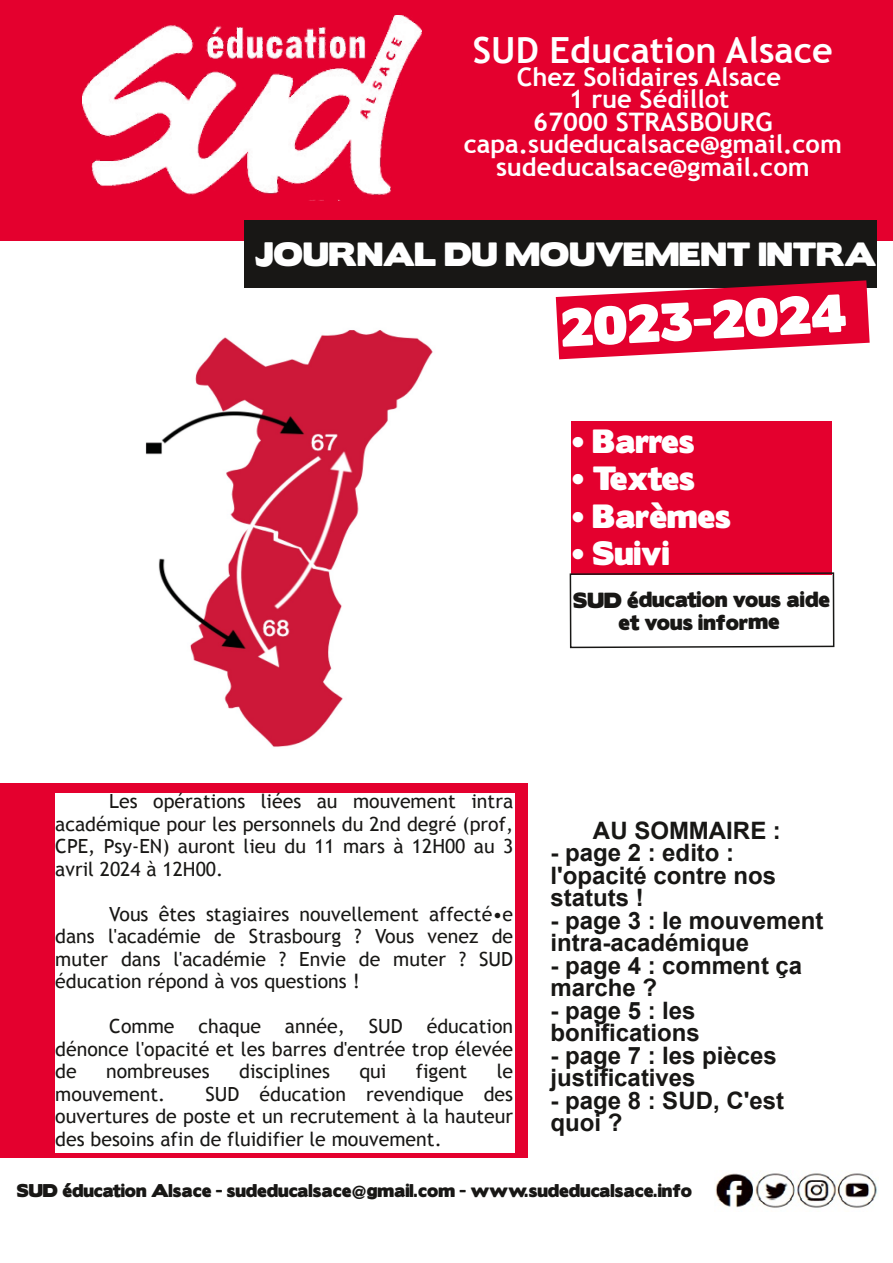
<style>
.page{position:relative;width:893px;height:1263px;background:#fff}
.page>*{position:absolute;margin:0;border:0;box-sizing:border-box;transform-origin:0 0}
.t1{font:48px "Boris Black Bloxx";color:#fff}
.t2{font:700 36px "Trebuchet MS";color:#fff}
.t3{font:30px "Boris Black Bloxx";color:#fff}
.t4{font:700 25.5px/22.5px "Trebuchet MS";color:#fff;text-align:center}
.t5{font:700 24px/22.5px "Arial";color:#181715}
.t6{font:19.5px/22.5px "Trebuchet MS";color:#181715;text-align:justify}
.t7{font:19.5px/22.5px "Boris Black Bloxx";letter-spacing:-.005em;color:#181715;text-align:center}
.t8{font:16.5px "Boris Black Bloxx";color:#181715}
</style>
<div class="page">
<div style="left:0;top:0;width:893px;height:240px;background:#e4002e"></div>
<div style="left:1px;top:783px;width:527px;height:374px;background:#e4002e"></div>
<div style="left:244px;top:220px;width:633px;height:68px;background:#181715"></div>
<svg style="left:556px;top:280px;width:314px;height:79px"></svg>
<img style="left:145px;top:330px;width:288px;height:417px">
<img style="left:82px;top:15px;width:340px;height:186px">
<div style="left:571px;top:421px;width:261px;height:153px;background:#e4002e"></div>
<svg style="left:569px;top:572px;width:266px;height:77px"></svg>
<div style="left:55px;top:793px;width:460px;height:359px;background:#fff"></div>
<img style="left:715px;top:1173px;width:163px;height:35px">
<h2 class="t2" style="left:473px;top:30px;width:361px">SUD Education Alsace</h2>
<h3 class="t4" style="left:464px;top:66px;width:380px">Chez Solidaires Alsace<br>1 rue Sédillot<br>67000 STRASBOURG capa.sudeducalsace@gmail.com sudeducalsace@gmail.com</h3>
<h3 class="t3" style="left:255px;top:231px;width:622px">JOURNAL DU MOUVEMENT INTRA</h3>
<h1 class="t1" style="left:559px;top:292px;width:287px;rotate:-3deg">2023-2024</h1>
<h3 class="t3" style="left:571px;top:418px;width:125px">• Barres</h3>
<h3 class="t3" style="left:571px;top:456px;width:125px">• Textes</h3>
<h3 class="t3" style="left:571px;top:493px;width:161px">• Barèmes</h3>
<h3 class="t3" style="left:571px;top:531px;width:100px">• Suivi</h3>
<p class="t7" style="left:573px;top:587px;width:258px">SUD éducation vous aide et vous informe</p>
<p class="t6" style="left:55px;top:790px;width:459px;text-indent:54px">Les opérations liées au mouvement intra académique pour les personnels du 2nd degré (prof, CPE, Psy‐EN) auront lieu du 11 mars à 12H00 au 3 avril 2024 à 12H00.</p>
<p class="t6" style="left:55px;top:902px;width:459px;text-indent:54px">Vous êtes stagiaires nouvellement affecté•e dans l'académie de Strasbourg ? Vous venez de muter dans l'académie ? Envie de muter ? SUD éducation répond à vos questions !</p>
<p class="t6" style="left:55px;top:1015px;width:459px;text-indent:54px">Comme chaque année, SUD éducation dénonce l'opacité et les barres d'entrée trop élevée de</p>
<p class="t6" style="left:106px;top:1060px;width:105px">nombreuses</p>
<p class="t6" style="left:239px;top:1060px;width:92px">disciplines</p>
<p class="t6" style="left:359px;top:1060px;width:29px">qui</p>
<p class="t6" style="left:416px;top:1060px;width:53px">figent</p>
<p class="t6" style="left:497px;top:1060px;width:18px">le</p>
<p class="t6" style="left:55px;top:1082px;width:112px">mouvement.</p>
<p class="t6" style="left:55px;top:1082px;width:459px;text-indent:150px">SUD éducation revendique des ouvertures de poste et un recrutement à la hauteur des besoins afin de fluidifier le mouvement.</p>
<p class="t5" style="left:593px;top:819px;width:189px">AU SOMMAIRE :</p>
<p class="t5" style="left:550px;top:842px;width:227px">- page 2 : edito : l'opacité contre nos statuts !</p>
<p class="t5" style="left:550px;top:909px;width:275px">- page 3 : le mouvement intra-académique</p>
<p class="t5" style="left:550px;top:954px;width:253px">- page 4 : comment ça marche ?</p>
<p class="t5" style="left:550px;top:999px;width:151px">- page 5 : les bonifications</p>
<p class="t5" style="left:550px;top:1044px;width:228px">- page 7 : les pièces justificatives</p>
<p class="t5" style="left:550px;top:1089px;width:235px">- page 8 : SUD, C'est quoi ?</p>
<p class="t8" style="left:17px;top:1178px;width:677px">SUD éducation Alsace - sudeducalsace@gmail.com - www.sudeducalsace.info</p>
</div>
